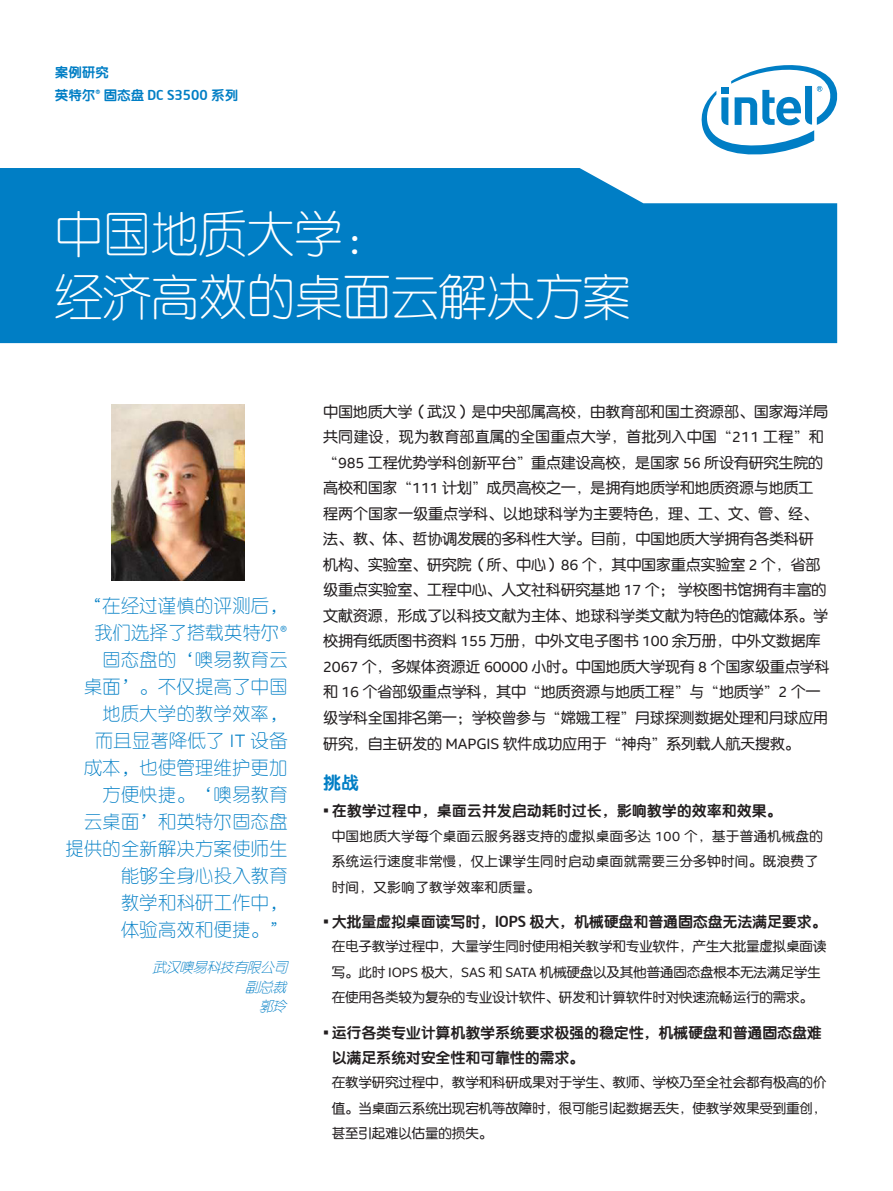
<style>
.page{position:relative;width:893px;height:1191px;background:#fff}
.page>*{position:absolute;margin:0;border:0;box-sizing:border-box;transform-origin:0 0}
.t1{font:48px/63px "FZY1 K GBK1 0";color:#fff}
.t2{font:18px/27px "FZY1 K GBK1 0";letter-spacing:.03em;color:#007ec5;text-align:right}
.t3{font:18px "FZY4 K GBK1 0";color:#007ec5}
.t4{font:15px/25.5px "FZY3 K GBK1 0";letter-spacing:-.01em;color:#231f20}
.t5{font:15px/25.5px "FZY4 K GBK1 0";letter-spacing:-.01em;color:#231f20}
.t6{font:13.5px/25.5px "FZY3 K GBK1 0";letter-spacing:-.01em;color:#231f20}
.t7{font:13.5px/25.5px "FZY3 K GBK1 0";letter-spacing:.03em;color:#231f20}
.t8{font:13.5px "FZY4 K GBK1 0";color:#007ec5}
.t9{font:italic 13.5px/19.5px "FZY1 K GBK1 0";color:#007ec5;text-align:right}
.s1{font-family:"Neo Sans Intel";font-weight:500}
.s2{font-family:"Intel Clear";font-weight:300}
.s3{font-family:"Intel Clear"}
</style>
<div class="page">
<svg style="left:702px;top:65px;width:135px;height:89px"></svg>
<div style="left:0;top:168px;width:837px;height:175px;background:#007ec5"></div>
<img style="left:111px;top:404px;width:133px;height:176px">
<p class="t8" style="left:55px;top:64px;width:55px">案例研究</p>
<p class="t8" style="left:55px;top:88px;width:185px">英特尔<span class="s1">®</span> 固态盘 <span class="s1">DC S3500</span> 系列</p>
<p class="t1" style="left:55px;top:204px;width:577px">中国地质大学：<br>经济高效的桌面云解决方案</p>
<p class="t2" style="left:65px;top:593px;width:223px">“在经过谨慎的评测后，我们选择了搭载英特尔<span class="s2">®<br></span>固态盘的‘噢易教育云<br>桌面’。不仅提高了中国地质大学的教学效率，<br>而且显著降低了 <span class="s2">IT</span> 设备<br>成本，也使管理维护更加方便快捷。‘噢易教育<br>云桌面’和英特尔固态盘提供的全新解决方案使师生能够全身心投入教育<br>教学和科研工作中，<br>体验高效和便捷。”</p>
<p class="t9" style="left:152px;top:958px;width:141px">武汉噢易科技有限公司副总裁<br>郭玲</p>
<p class="t4" style="left:323px;top:399px;width:508px">中国地质大学（武汉）是中央部属高校，由教育部和国土资源部、国家海洋局共同建设，现为教育部直属的全国重点大学，首批列入中国“<span class="s3">211</span> 工程”和“<span class="s3">985</span> 工程优势学科创新平台”重点建设高校，是国家 <span class="s3">56</span> 所设有研究生院的高校和国家“<span class="s3">111</span> 计划”成员高校之一，是拥有地质学和地质资源与地质工程两个国家一级重点学科、以地球科学为主要特色，理、工、文、管、经、法、教、体、哲协调发展的多科性大学。目前，中国地质大学拥有各类科研机构、实验室、研究院（所、中心）<span class="s3">86</span> 个，其中国家重点实验室 <span class="s3">2</span> 个，省部级重点实验室、工程中心、人文社科研究基地 <span class="s3">17</span> 个；学校图书馆拥有丰富的文献资源，形成了以科技文献为主体、地球科学类文献为特色的馆藏体系。学校拥有纸质图书资料 <span class="s3">155</span> 万册，中外文电子图书 <span class="s3">100</span> 余万册，中外文数据库<span class="s3">2067</span> 个，多媒体资源近 <span class="s3">60000</span> 小时。中国地质大学现有 <span class="s3">8</span> 个国家级重点学科和 <span class="s3">16</span> 个省部级重点学科，其中“地质资源与地质工程”与“地质学”<span class="s3">2</span> 个一级学科全国排名第一；学校曾参与“嫦娥工程”月球探测数据处理和月球应用研究，自主研发的 <span class="s3">MAPGIS</span> 软件成功应用于“神舟”系列载人航天搜救。</p>
<p class="t3" style="left:323px;top:773px;width:37px">挑战</p>
<p class="t5" style="left:323px;top:799px;width:460px"><span class="s1">•</span> 在教学过程中，桌面云并发启动耗时过长，影响教学的效率和效果。</p>
<p class="t7" style="left:332px;top:824px;width:493px">中国地质大学每个桌面云服务器支持的虚拟桌面多达 <span class="s3">100</span> 个，基于普通机械盘的系统运行速度非常慢，仅上课学生同时启动桌面就需要三分多钟时间。既浪费了时间，又影响了教学效率和质量。</p>
<p class="t5" style="left:323px;top:909px;width:505px"><span class="s1">•</span> 大批量虚拟桌面读写时，<span class="s1">IOPS</span> 极大，机械硬盘和普通固态盘无法满足要求。</p>
<p class="t6" style="left:332px;top:934px;width:496px">在电子教学过程中，大量学生同时使用相关教学和专业软件，产生大批量虚拟桌面读写。此时 <span class="s3">IOPS</span> 极大，<span class="s3">SAS</span> 和 <span class="s3">SATA</span> 机械硬盘以及其他普通固态盘根本无法满足学生在使用各类较为复杂的专业设计软件、研发和计算软件时对快速流畅运行的需求。</p>
<p class="t5" style="left:332px;top:1020px;width:492px;text-indent:-9px"><span class="s1">•</span> 运行各类专业计算机教学系统要求极强的稳定性，机械硬盘和普通固态盘难以满足系统对安全性和可靠性的需求。</p>
<p class="t6" style="left:332px;top:1070px;width:496px;text-align:justify">在教学研究过程中，教学和科研成果对于学生、教师、学校乃至全社会都有极高的价值。当桌面云系统出现宕机等故障时，很可能引起数据丢失，使教学效果受到重创，甚至引起难以估量的损失。</p>
</div>
